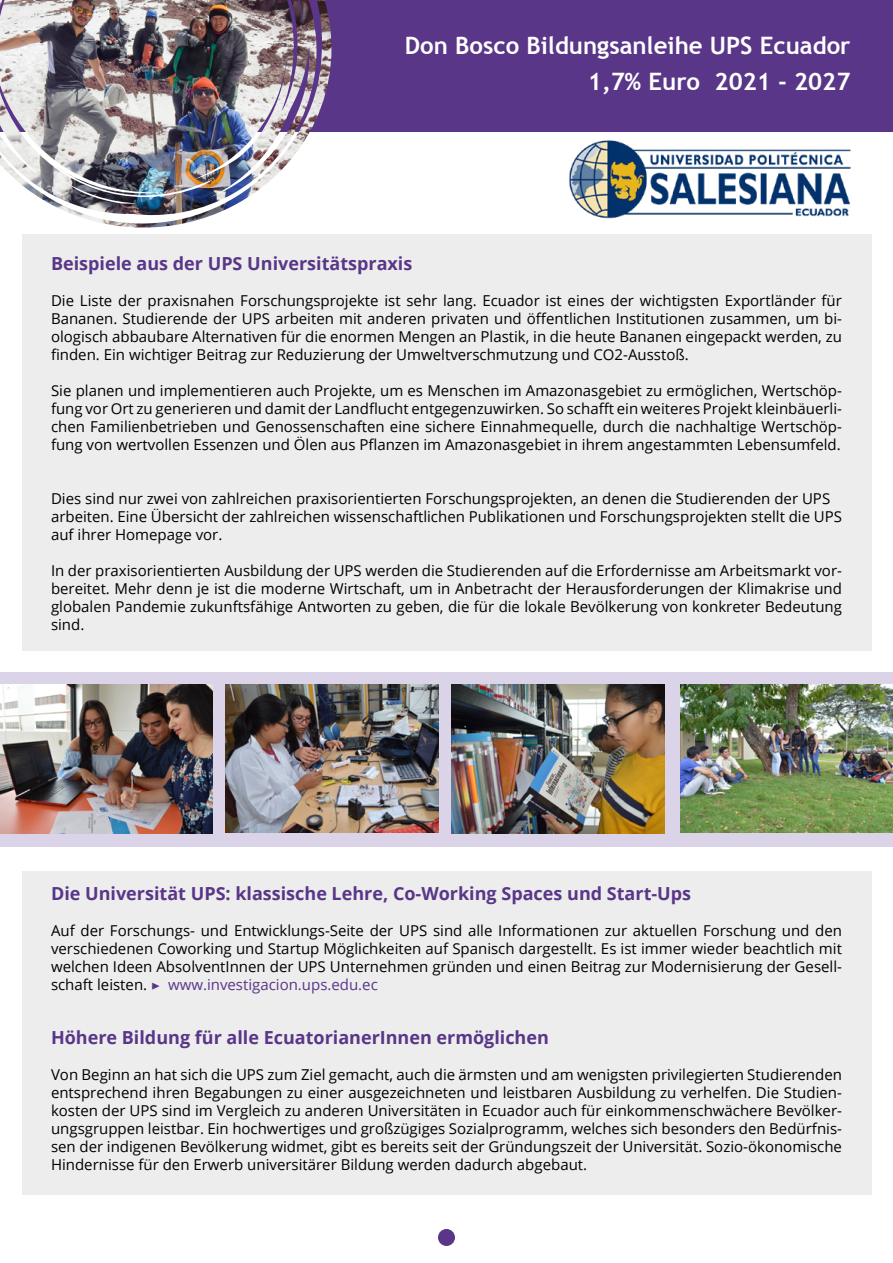
<style>
.page{position:relative;width:893px;height:1263px;background:#fff}
.page>*{position:absolute;margin:0;border:0;box-sizing:border-box;transform-origin:0 0}
.t1{font:700 24px/36px "Trebuchet MS";color:#fff;text-align:right}
.t2{font:700 18px "Open Sans";color:#593688}
.t3{font:15px/18px "Open Sans";color:#000;text-align:justify}
.s1{font-family:"Minion Pro";color:#593688}
.s2{color:#593688}
</style>
<div class="page">
<div style="left:23px;top:872px;width:849px;height:323px;background:#ededed"></div>
<div style="left:23px;top:234px;width:849px;height:417px;background:#ededed"></div>
<div style="left:0;top:0;width:893px;height:132px;background:#593688"></div>
<div style="left:438px;top:1229px;width:17px;height:17px;background:#593688;border-radius:50%"></div>
<img style="left:0;top:0;width:331px;height:228px">
<div style="left:0;top:672px;width:893px;height:174px;background:#dbd4e9"></div>
<img style="left:0;top:685px;width:213px;height:148px">
<img style="left:226px;top:684px;width:212px;height:149px">
<img style="left:452px;top:685px;width:212px;height:148px">
<img style="left:680px;top:684px;width:213px;height:149px">
<img style="left:569px;top:140px;width:282px;height:79px">
<h1 class="t1" style="left:405px;top:27px;width:447px">Don Bosco Bildungsanleihe UPS Ecuador<br>1,7% Euro 2021 - 2027</h1>
<p class="t2" style="left:51px;top:251px;width:363px">Beispiele aus der UPS Universitätspraxis</p>
<p class="t3" style="left:51px;top:291px;width:792px">Die Liste der praxisnahen Forschungsprojekte ist sehr lang. Ecuador ist eines der wichtigsten Exportländer für Bananen. Studierende der UPS arbeiten mit anderen privaten und öffentlichen Institutionen zusammen, um bi&shy;ologisch abbaubare Alternativen für die enormen Mengen an Plastik, in die heute Bananen eingepackt werden, zu finden. Ein wichtiger Beitrag zur Reduzierung der Umweltverschmutzung und CO2-Ausstoß.</p>
<p class="t3" style="left:51px;top:381px;width:792px">Sie planen und implementieren auch Projekte, um es Menschen im Amazonasgebiet zu ermöglichen, Wertschöp&shy;fung vor Ort zu generieren und damit der Landflucht entgegenzuwirken. So schafft ein weiteres Projekt kleinbäuerli&shy;chen Familienbetrieben und Genossenschaften eine sichere Einnahmequelle, durch die nachhaltige Wertschöp&shy;fung von wertvollen Essenzen und Ölen aus Pflanzen im Amazonasgebiet in ihrem angestammten Lebensumfeld.</p>
<p class="t3" style="left:51px;top:489px;width:792px;text-align:left">Dies sind nur zwei von zahlreichen praxisorientierten Forschungsprojekten, an denen die Studierenden der UPS arbeiten. Eine Übersicht der zahlreichen wissenschaftlichen Publikationen und Forschungsprojekten stellt die UPS auf ihrer Homepage vor.</p>
<p class="t3" style="left:51px;top:561px;width:792px">In der praxisorientierten Ausbildung der UPS werden die Studierenden auf die Erfordernisse am Arbeitsmarkt vor&shy;bereitet. Mehr denn je ist die moderne Wirtschaft, um in Anbetracht der Herausforderungen der Klimakrise und globalen Pandemie zukunftsfähige Antworten zu geben, die für die lokale Bevölkerung von konkreter Bedeutung sind.</p>
<p class="t2" style="left:51px;top:881px;width:642px">Die Universität UPS: klassische Lehre, Co-Working Spaces und Start-Ups</p>
<p class="t3" style="left:51px;top:921px;width:792px">Auf der Forschungs- und Entwicklungs-Seite der UPS sind alle Informationen zur aktuellen Forschung und den verschiedenen Coworking und Startup Möglichkeiten auf Spanisch dargestellt. Es ist immer wieder beachtlich mit welchen Ideen AbsolventInnen der UPS Unternehmen gründen und einen Beitrag zur Modernisierung der Gesell&shy;schaft leisten. <span class="s1">▶</span> <span class="s2">www.investigacion.ups.edu.ec</span></p>
<p class="t2" style="left:51px;top:1025px;width:499px">Höhere Bildung für alle EcuatorianerInnen ermöglichen</p>
<p class="t3" style="left:51px;top:1065px;width:792px">Von Beginn an hat sich die UPS zum Ziel gemacht, auch die ärmsten und am wenigsten privilegierten Studierenden entsprechend ihren Begabungen zu einer ausgezeichneten und leistbaren Ausbildung zu verhelfen. Die Studien&shy;kosten der UPS sind im Vergleich zu anderen Universitäten in Ecuador auch für einkommenschwächere Bevölker&shy;ungsgruppen leistbar. Ein hochwertiges und großzügiges Sozialprogramm, welches sich besonders den Bedürfnis&shy;sen der indigenen Bevölkerung widmet, gibt es bereits seit der Gründungszeit der Universität. Sozio-ökonomische Hindernisse für den Erwerb universitärer Bildung werden dadurch abgebaut.</p>
</div>
